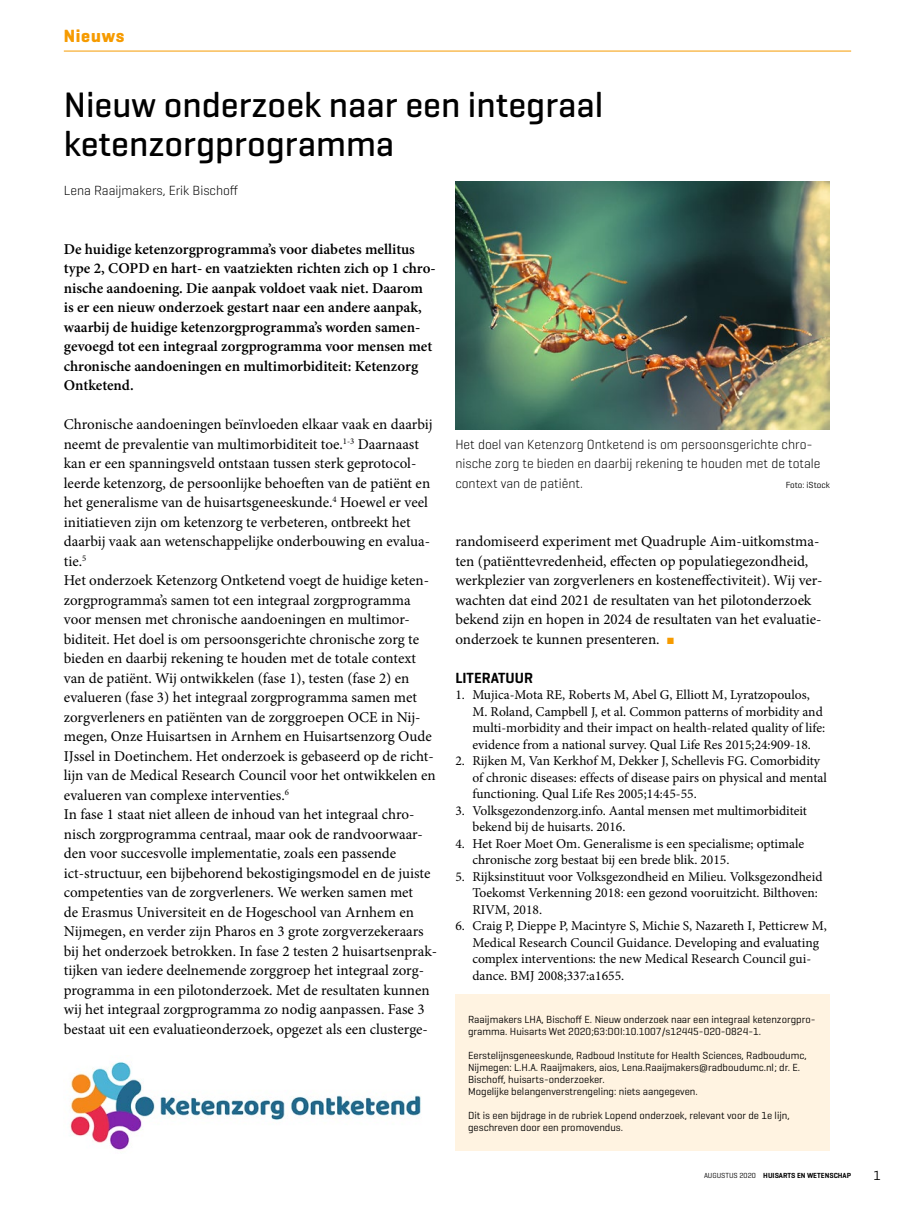
<style>
.page{position:relative;width:915px;height:1212px;background:#fff}
.page>*{position:absolute;margin:0;border:0;box-sizing:border-box;transform-origin:0 0}
.Title_artikelkop{font:500 36px/39px "Geogrotesque";color:#000}
.t1{font:700 18px "Geogrotesque";letter-spacing:.04em;color:#f69b00}
.Para_broodtekst{font:15px/19.5px "Minion Pro";color:#000}
.Para_intro{font:600 15px/19.5px "Minion Pro";color:#000}
.Bibliography_Heading{font:600 15px "Geogrotesque";color:#000}
.t2{font:13.5px/16.5px "Minion Pro";color:#000}
.Image_Caption_figuur{font:300 13.5px/19.5px "Geogrotesque";color:#000}
.Author_auteur{font:300 13.5px "Geogrotesque";color:#000}
.t3{font:13.5px "Geogrotesque";color:#000}
.Biography_auteursinf{font:10.5px/12px "Geogrotesque";color:#000}
.Image_Caption_figuur-2{font:9px "Geogrotesque";color:#000}
.t4{font:600 7.5px "Geogrotesque";color:#000}
.t5{font:7.5px "Geogrotesque";color:#000}
.s1{color:#f69b00}
.s2{font-weight:400}
</style>
<div class="page">
<hr style="left:64px;top:51px;width:786px;height:1px;background:#f69b00">
<div style="left:455px;top:995px;width:374px;height:156px;background:#fff3e1"></div>
<img style="left:70px;top:1062px;width:351px;height:88px">
<img style="left:455px;top:181px;width:374px;height:249px">
<p class="t1" style="left:64px;top:25px;width:62px">Nieuws</p>
<p class="Title_artikelkop" style="left:64px;top:85px;width:541px">Nieuw onderzoek naar een integraal ketenzorgprogramma</p>
<p class="Author_auteur" style="left:64px;top:182px;width:176px">Lena Raaijmakers, Erik Bischoff</p>
<p class="Para_intro" style="left:64px;top:239px;width:373px">De huidige ketenzorgprogramma’s voor diabetes mellitus type 2, COPD en hart- en vaatziekten richten zich op 1 chro&shy;nische aandoening. Die aanpak voldoet vaak niet. Daarom is er een nieuw onderzoek gestart naar een andere aanpak, waarbij de huidige ketenzorgprogramma’s worden samen&shy;gevoegd tot een integraal zorgprogramma voor mensen met chronische aandoeningen en multimorbiditeit: Ketenzorg Ontketend.</p>
<p class="Para_broodtekst" style="left:64px;top:415px;width:370px">Chronische aandoeningen beïnvloeden elkaar vaak en daarbij neemt de prevalentie van multimorbiditeit toe.<sup>1-3</sup> Daarnaast kan er een spanningsveld ontstaan tussen sterk geprotocol&shy;leerde ketenzorg, de persoonlijke behoeften van de patiënt en het generalisme van de huisartsgeneeskunde.<sup>4</sup> Hoewel er veel initiatieven zijn om ketenzorg te verbeteren, ontbreekt het daarbij vaak aan wetenschappelijke onderbouwing en evalua&shy;tie.<sup>5</sup></p>
<p class="Para_broodtekst" style="left:64px;top:571px;width:373px">Het onderzoek Ketenzorg Ontketend voegt de huidige keten&shy;zorgprogramma’s samen tot een integraal zorgprogramma voor mensen met chronische aandoeningen en multimor&shy;biditeit. Het doel is om persoonsgerichte chronische zorg te bieden en daarbij rekening te houden met de totale context van de patiënt. Wij ontwikkelen (fase 1), testen (fase 2) en evalueren (fase 3) het integraal zorgprogramma samen met zorgverleners en patiënten van de zorggroepen OCE in Nij&shy;megen, Onze Huisartsen in Arnhem en Huisartsenzorg Oude IJssel in Doetinchem. Het onderzoek is gebaseerd op de richt&shy;lijn van de Medical Research Council voor het ontwikkelen en evalueren van complexe interventies.<sup>6</sup></p>
<p class="Para_broodtekst" style="left:64px;top:805px;width:374px">In fase 1 staat niet alleen de inhoud van het integraal chro&shy;nisch zorgprogramma centraal, maar ook de randvoorwaar&shy;den voor succesvolle implementatie, zoals een passende ict-structuur, een bijbehorend bekostigingsmodel en de juiste competenties van de zorgverleners. We werken samen met<br>de Erasmus Universiteit en de Hogeschool van Arnhem en Nijmegen, en verder zijn Pharos en 3 grote zorgverzekeraars bij het onderzoek betrokken. In fase 2 testen 2 huisartsenprak&shy;tijken van iedere deelnemende zorggroep het integraal zorg&shy;programma in een pilotonderzoek. Met de resultaten kunnen wij het integraal zorgprogramma zo nodig aanpassen. Fase 3 bestaat uit een evaluatieonderzoek, opgezet als een clusterge-</p>
<p class="Image_Caption_figuur" style="left:455px;top:434px;width:366px">Het doel van Ketenzorg Ontketend is om persoonsgerichte chro&shy;nische zorg te bieden en daarbij rekening te houden met de totale context van de patiënt.</p>
<p class="Image_Caption_figuur-2" style="left:785px;top:479px;width:46px">Foto: iStock</p>
<p class="Para_broodtekst" style="left:455px;top:532px;width:368px">randomiseerd experiment met Quadruple Aim-uitkomstma&shy;ten (patiënttevredenheid, effecten op populatiegezondheid, werkplezier van zorgverleners en kosteneffectiviteit). Wij ver&shy;wachten dat eind 2021 de resultaten van het pilotonderzoek bekend zijn en hopen in 2024 de resultaten van het evaluatie&shy;onderzoek te kunnen presenteren. <span class="s1">■</span></p>
<p class="Bibliography_Heading" style="left:455px;top:668px;width:79px">LITERATUUR</p>
<p class="t2" style="left:472px;top:687px;width:354px;text-indent:-17px">1. Mujica-Mota RE, Roberts M, Abel G, Elliott M, Lyratzopoulos, M. Roland, Campbell J, et al. Common patterns of morbidity and multi-morbidity and their impact on health-related quality of life: evidence from a national survey. Qual Life Res 2015;24:909-18.</p>
<p class="t2" style="left:472px;top:753px;width:356px;text-indent:-17px">2. Rijken M, Van Kerkhof M, Dekker J, Schellevis FG. Comorbidity of chronic diseases: effects of disease pairs on physical and mental functioning. Qual Life Res 2005;14:45-55.</p>
<p class="t2" style="left:472px;top:802px;width:336px;text-indent:-17px">3. Volksgezondenzorg.info. Aantal mensen met multimorbiditeit bekend bij de huisarts. 2016.</p>
<p class="t2" style="left:472px;top:835px;width:333px;text-indent:-17px">4. Het Roer Moet Om. Generalisme is een specialisme; optimale chronische zorg bestaat bij een brede blik. 2015.</p>
<p class="t2" style="left:472px;top:868px;width:351px;text-indent:-17px">5. Rijksinstituut voor Volksgezondheid en Milieu. Volksgezondheid<br>Toekomst Verkenning 2018: een gezond vooruitzicht. Bilthoven:<br>RIVM, 2018.</p>
<p class="t2" style="left:472px;top:918px;width:356px;text-indent:-17px">6. Craig P, Dieppe P, Macintyre S, Michie S, Nazareth I, Petticrew M, Medical Research Council Guidance. Developing and evaluating complex interventions: the new Medical Research Council gui&shy;dance. BMJ 2008;337:a1655.</p>
<p class="Biography_auteursinf" style="left:468px;top:1013px;width:349px">Raaijmakers LHA, Bischoff E. N ieuw onderzoek naar een integraal ketenzorgpro&shy;gramma. Huisarts Wet 2020;63:DOI:10.1007/s12445-020-0824-1.</p>
<p class="Biography_auteursinf" style="left:468px;top:1049px;width:340px">Eerstelijnsgeneeskunde, Radboud Institute for Health Sciences, Radboudumc,<br>N ijmegen: L.H.A. Raaijmakers, aios, Lena.Raaijmakers@radboudumc.nl; dr. E.<br>Bischoff, huisarts-onderzoeker.</p>
<p class="Biography_auteursinf" style="left:468px;top:1085px;width:231px">Mogelijke belangenverstrengeling: niets aangegeven.</p>
<p class="Biography_auteursinf" style="left:468px;top:1109px;width:323px">Dit is een bijdrage in de rubriek Lopend onderzoek, relevant voor de 1e lijn, geschreven door een promovendus.</p>
<p class="t4" style="left:703px;top:1171px;width:148px"><span class="s2">AU GU STU S 2020</span> HUISARTS EN WETENSCHAP</p>
<p class="t5" style="left:715px;top:1171px;width:42px">maand null</p>
<p class="t3" style="left:873px;top:1166px;width:9px">1</p>
</div>
